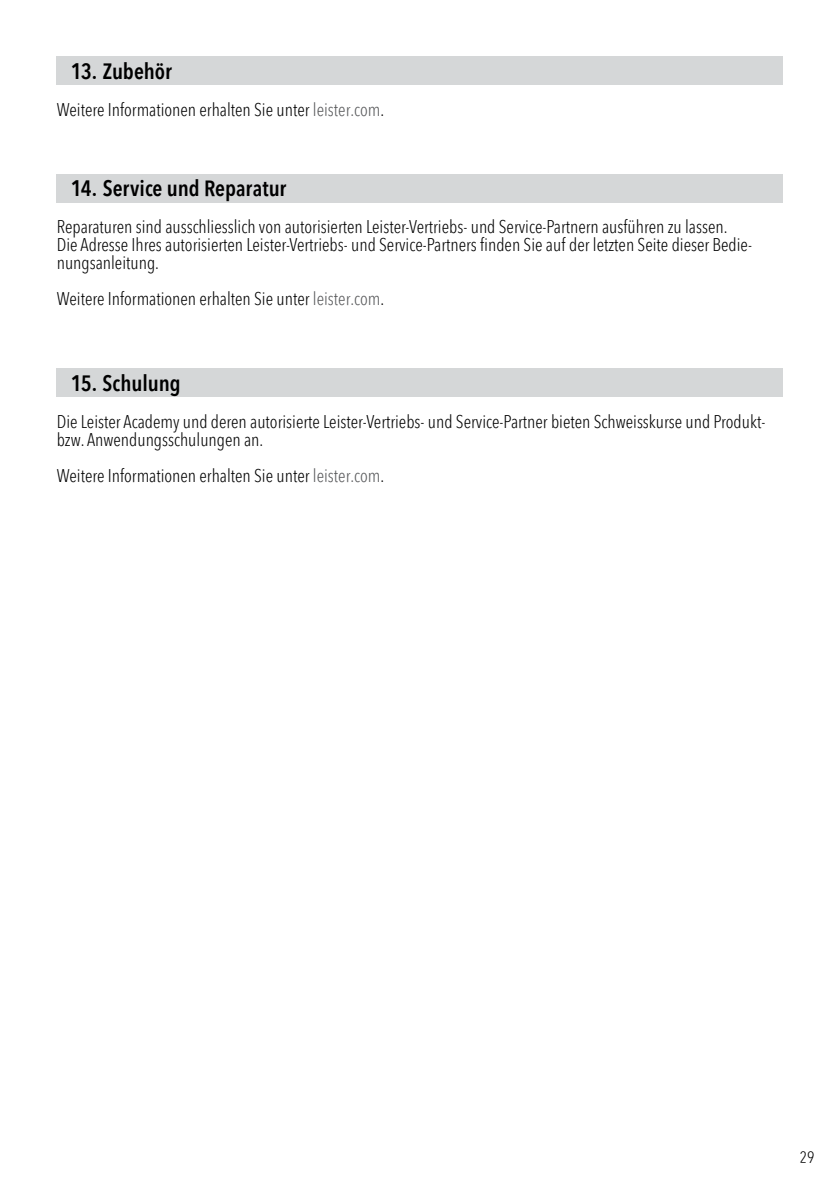
<style>
.page{position:relative;width:840px;height:1191px;background:#fff}
.page>*{position:absolute;margin:0;border:0;box-sizing:border-box;transform-origin:0 0}
.t1{font:22px "Avenir Next W1 G Cn Demi";color:#000}
.t2{font:300 condensed 18px/18px "Avenir Next W1 G";color:#000}
.t3{font:300 condensed 16px "Avenir Next W1 G";color:#000}
.s1{color:#58595b}
</style>
<div class="page">
<div style="left:57px;top:57px;width:725px;height:28px;background:#d5d7d8"></div>
<div style="left:57px;top:174px;width:725px;height:29px;background:#d5d7d8"></div>
<div style="left:57px;top:369px;width:725px;height:28px;background:#d5d7d8"></div>
<p class="t1" style="left:71px;top:53px;width:102px">13. Zubehör</p>
<p class="t2" style="left:57px;top:99px;width:329px">Weitere Informationen erhalten Sie unter <span class="s1">leister.com</span>.</p>
<p class="t1" style="left:71px;top:171px;width:217px">14. Service und Reparatur</p>
<p class="t2" style="left:57px;top:216px;width:696px">Reparaturen sind ausschliesslich von autorisierten Leister-Vertriebs- und Service-Partnern ausführen zu lassen.<br>Die Adresse Ihres autorisierten Leister-Vertriebs- und Service-Partners finden Sie auf der letzten Seite dieser Bedie&shy;nungsanleitung.</p>
<p class="t2" style="left:57px;top:288px;width:329px">Weitere Informationen erhalten Sie unter <span class="s1">leister.com</span>.</p>
<p class="t1" style="left:71px;top:365px;width:111px">15. Schulung</p>
<p class="t2" style="left:57px;top:411px;width:709px">Die Leister Academy und deren autorisierte Leister-Vertriebs- und Service-Partner bieten Schweisskurse und Produkt&shy;bzw. Anwendungsschulungen an.</p>
<p class="t2" style="left:57px;top:465px;width:329px">Weitere Informationen erhalten Sie unter <span class="s1">leister.com</span>.</p>
<p class="t3" style="left:799px;top:1145px;width:16px">29</p>
</div>
